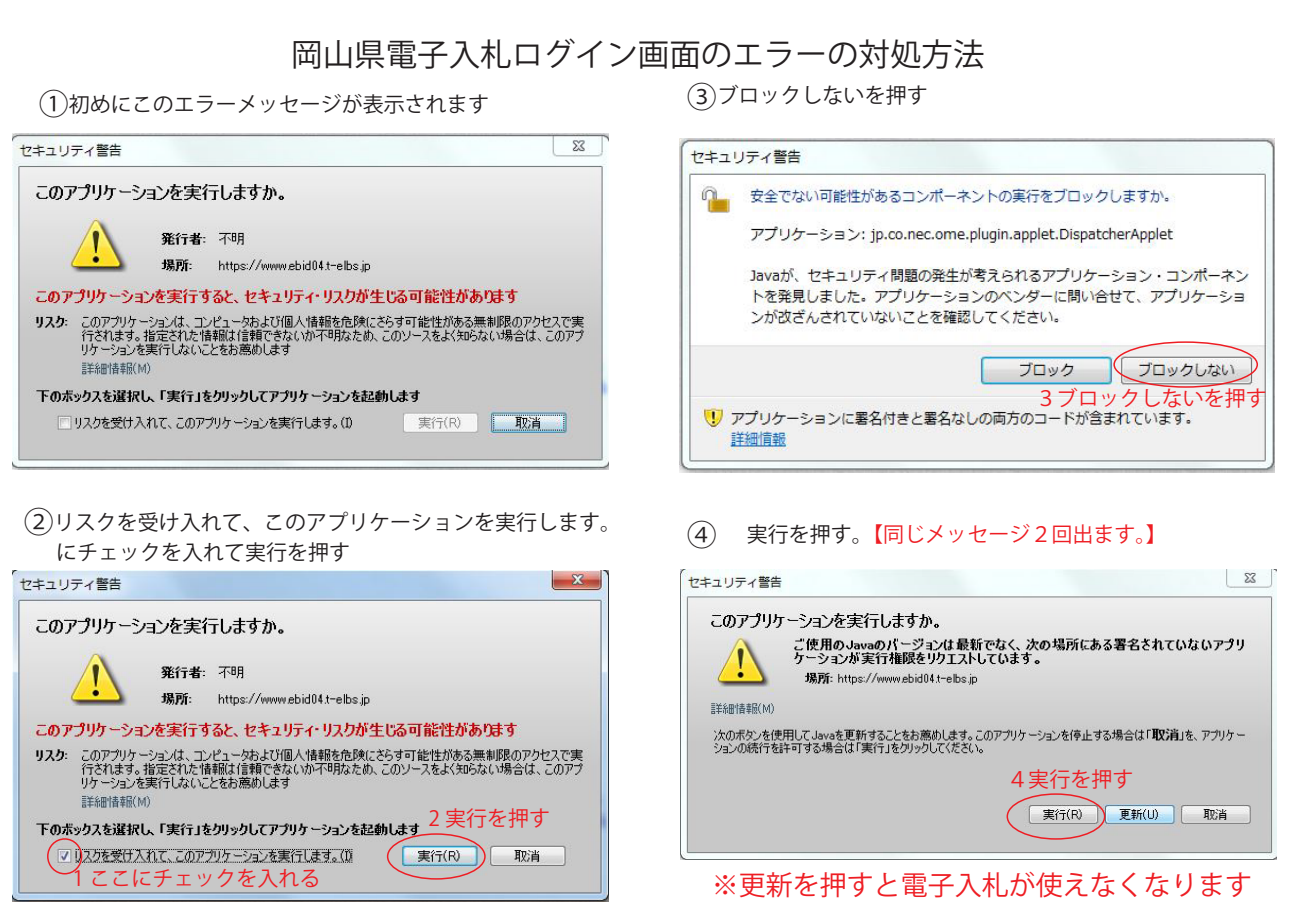
<style>
.page{position:relative;width:1289px;height:919px;background:#fff}
.page>*{position:absolute;margin:0;border:0;box-sizing:border-box;transform-origin:0 0}
.t1{font:31.5px "Koz Go Pr 6 N";color:#231f20}
.t2{font:30px "Koz Go Pr 6 N";color:#231f20}
.t3{font:27px "Koz Go Pr 6 N";color:#ee1d23}
.t4{font:21px "Koz Go Pr 6 N";color:#231f20}
.t5{font:21px "Koz Go Pr 6 N";color:#ee1d23}
.s1{font-size:30px}
.s2{font-size:30px;color:#231f20}
.s3{color:#231f20}
</style>
<div class="page">
<img style="left:13px;top:134px;width:595px;height:336px">
<img style="left:13px;top:570px;width:595px;height:331px">
<img style="left:679px;top:138px;width:595px;height:334px">
<img style="left:680px;top:570px;width:596px;height:289px">
<div style="left:47px;top:838px;width:35px;height:36px;border:2px solid #ee1d23;border-radius:50%"></div>
<div style="left:387px;top:833px;width:98px;height:46px;border:2px solid #ee1d23;border-radius:50%"></div>
<div style="left:1113px;top:341px;width:144px;height:47px;border:2px solid #ee1d23;border-radius:50%"></div>
<div style="left:1006px;top:793px;width:99px;height:46px;border:2px solid #ee1d23;border-radius:50%"></div>
<h1 class="t1" style="left:291px;top:37px;width:695px">岡山県電子入札ログイン画面のエラーの対処方法</h1>
<p class="t4" style="left:39px;top:92px;width:451px"><span class="s1">①</span>初めにこのエラーメッセージが表示されます</p>
<h2 class="t2" style="left:686px;top:80px;width:31px">③</h2>
<p class="t4" style="left:717px;top:83px;width:211px">ブロックしないを押す</p>
<p class="t4" style="left:24px;top:510px;width:599px"><span class="s1">②</span>リスクを受け入れて、このアプリケーションを実行します。</p>
<p class="t4" style="left:56px;top:540px;width:295px">にチェックを入れて実行を押す</p>
<p class="t5" style="left:1035px;top:387px;width:232px">３ブロックしないを押す</p>
<p class="t5" style="left:686px;top:522px;width:481px"><span class="s2">④　</span><span class="s3">実行を押す。</span>【同じメッセージ２回出ます。】</p>
<p class="t5" style="left:428px;top:806px;width:123px">2 実行を押す</p>
<p class="t5" style="left:1007px;top:767px;width:127px">４実行を押す</p>
<p class="t5" style="left:73px;top:866px;width:249px">1 ここにチェックを入れる</p>
<p class="t3" style="left:711px;top:870px;width:542px">※更新を押すと電子入札が使えなくなります</p>
</div>
